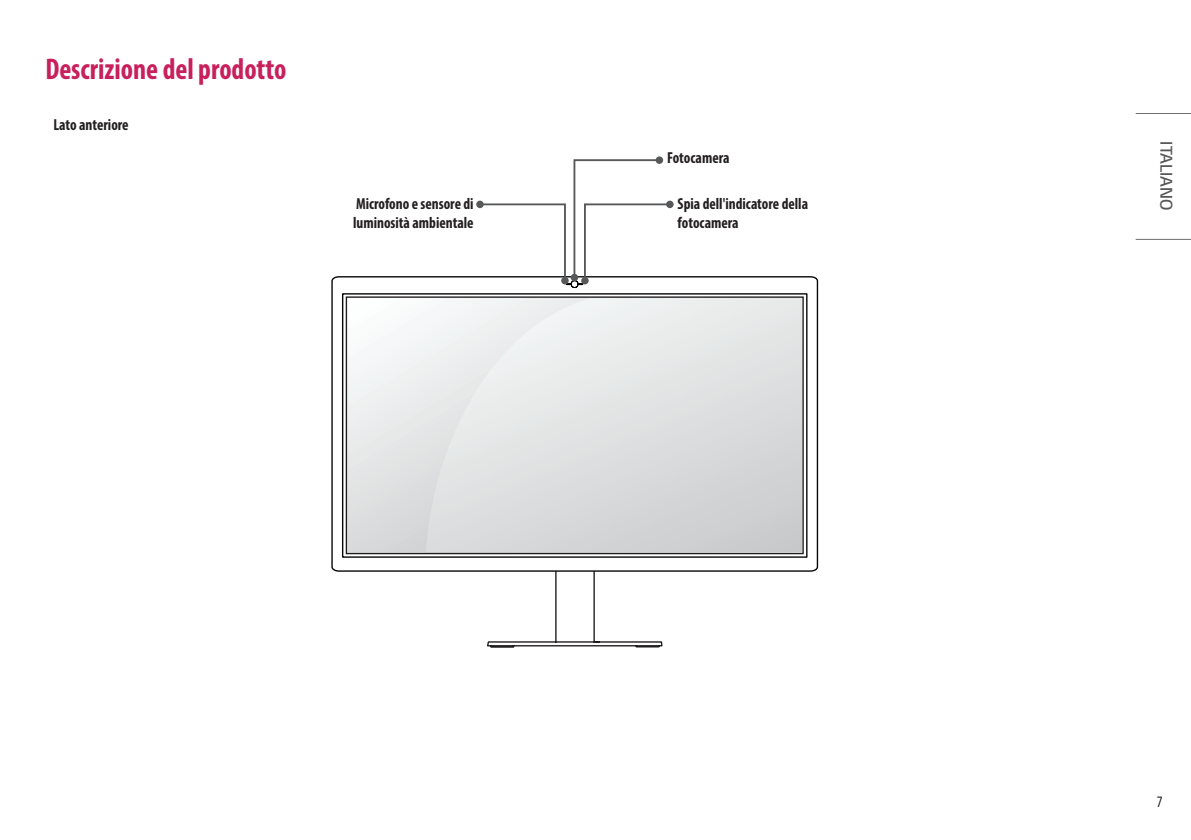
<style>
.page{position:relative;width:1191px;height:840px;background:#fff}
.page>*{position:absolute;margin:0;border:0;box-sizing:border-box;transform-origin:0 0}
.Title2{font:700 condensed 30px "Myriad Pro";color:#c8205d;scale:.95 1}
.t1{font:300 18px "LG Smart";color:#57585a;scale:.95 1}
.Body_Bold{font:700 condensed 16px/19.2px "Myriad Pro";color:#231f20;scale:.95 1}
.t2{font:condensed 16px "Myriad Pro";color:#231f20;scale:.95 1}
</style>
<div class="page">
<hr style="left:1135px;top:113px;width:56px;height:1px;background:#6c6d70">
<hr style="left:1135px;top:239px;width:56px;height:1px;background:#6c6d70">
<svg style="left:487px;top:572px;width:176px;height:75px"></svg>
<svg style="left:331px;top:276px;width:487px;height:296px"></svg>
<div style="left:342px;top:293px;width:465px;height:264px;background:linear-gradient(to right,#fff,#fff);border:1px solid #040503"></div>
<svg style="left:348px;top:298px;width:78px;height:254px"></svg>
<svg style="left:426px;top:298px;width:375px;height:254px;background:#e0e1e2"></svg>
<div style="left:346px;top:296px;width:457px;height:258px;border:1px solid #1f1c1d"></div>
<div style="left:666px;top:200px;width:7px;height:8px;background:#57585a;border-radius:50%"></div>
<svg style="left:478px;top:158px;width:194px;height:130px"></svg>
<div style="left:476px;top:200px;width:8px;height:8px;background:#57585a;border-radius:50%"></div>
<div style="left:561px;top:277px;width:8px;height:7px;background:#57585a;border-radius:50%"></div>
<p class="Title2" style="left:45px;top:50px;width:255px">Descrizione del prodotto</p>
<p class="Body_Bold" style="left:53px;top:115px;width:81px">Lato anteriore</p>
<p class="Body_Bold" style="left:353px;top:193px;width:128px">Microfono e sensore di luminosità ambientale</p>
<p class="Body_Bold" style="left:667px;top:148px;width:67px">Fotocamera</p>
<p class="Body_Bold" style="left:677px;top:193px;width:139px">Spia dell'indicatore della fotocamera</p>
<p class="t1" style="left:1178px;top:141px;width:74px;rotate:90deg">ITALIANO</p>
<p class="t2" style="left:1156px;top:791px;width:8px">7</p>
</div>
